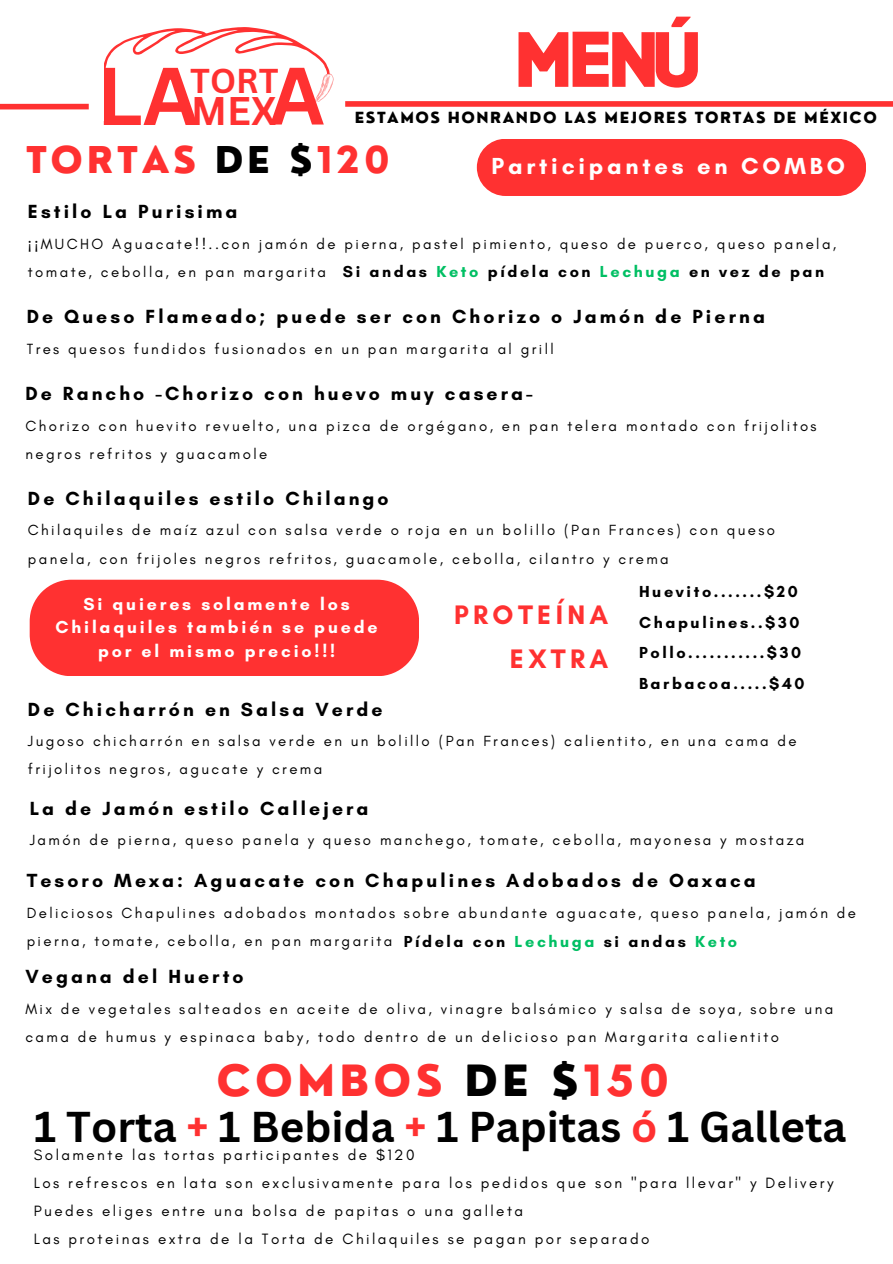
<style>
.page{position:relative;width:893px;height:1264px;background:#fff}
.page>*{position:absolute;margin:0;border:0;box-sizing:border-box;transform-origin:0 0}
.t1{font:700 79.95px "Canva Sans";color:#ff3131}
.t2{font:700 79.5px "Canva Sans";color:#ff3131}
.t3{font:78px "Code Pro Bold LC";color:#ff3131}
.t4{font:700 42px "Canva Sans";color:#000}
.t5{font:800 42px "Nourd";letter-spacing:.1em;color:#ff3131}
.t6{font:700 38.85px "Canva Sans";color:#ff3131}
.t7{font:800 36px "Nourd";letter-spacing:.1em;color:#ff3131}
.t8{font:700 33.6px "Canva Sans";color:#ff3131}
.t9{font:700 27.3px "Glacial Indifference";letter-spacing:.16em;color:#ff3131}
.t10{font:700 23.7px "Glacial Indifference";letter-spacing:.16em;color:#fff}
.t11{font:700 19.35px "Glacial Indifference";letter-spacing:.16em;color:#000}
.t12{font:700 17.7px/24px "Glacial Indifference";letter-spacing:.16em;color:#fff;text-align:center}
.t13{font:700 16.2px "Glacial Indifference";letter-spacing:.16em;color:#000}
.t14{font:15.15px "Glacial Indifference";letter-spacing:.16em;color:#000}
.t15{font:15px/28px "Glacial Indifference";letter-spacing:.16em;color:#000}
.t16{font:800 15px "Nourd";letter-spacing:.1em;color:#000}
.s1{color:#000}
.s2{font-family:"Noto Sans"}
.s3{color:#00bf63}
.s4{color:#ff3131}
</style>
<div class="page">
<svg style="left:104px;top:27px;width:226px;height:47px"></svg>
<div style="left:345px;top:101px;width:547px;height:6px;background:#ff3131"></div>
<img style="left:314px;top:73px;width:20px;height:28px">
<div style="left:0;top:104px;width:89px;height:6px;background:#ff3131"></div>
<div style="left:30px;top:579px;width:389px;height:97px;background:#ff3131"></div>
<div style="left:477px;top:139px;width:388px;height:57px;background:#ff3131;border-radius:29px"></div>
<p class="t2" style="left:269px;top:40px;width:57px">A</p>
<p class="t1" style="left:96px;top:40px;width:103px">LA</p>
<p class="t8" style="left:190px;top:57px;width:90px">TORT</p>
<p class="t6" style="left:191px;top:83px;width:86px">MEX</p>
<p class="t3" style="left:514px;top:13px;width:191px">MENÚ</p>
<p class="t16" style="left:355px;top:108px;width:523px">ESTAMOS HONRANDO LAS MEJORES TORTAS DE MÉXICO</p>
<p class="t7" style="left:26px;top:137px;width:365px">TORTAS <span class="s1">DE $</span>120</p>
<p class="t10" style="left:491px;top:151px;width:355px">Participantes en COMBO</p>
<p class="t11" style="left:28px;top:200px;width:211px">Estilo La Purisima</p>
<p class="t15" style="left:28px;top:229px;width:809px"><span class="s2">¡¡</span>MUCHO Aguacate!!..con jamón de pierna, pastel pimiento, queso de puerco, queso panela, tomate, cebolla, en pan margarita</p>
<p class="t13" style="left:343px;top:262px;width:482px">Si andas <span class="s3">Keto</span> pídela con <span class="s3">Lechuga</span> en vez de pan</p>
<p class="t11" style="left:27px;top:305px;width:739px">De Queso Flameado; puede ser con Chorizo o Jamón de Pierna</p>
<p class="t15" style="left:27px;top:334px;width:528px">Tres quesos fundidos fusionados en un pan margarita al grill</p>
<p class="t11" style="left:25px;top:382px;width:509px">De Rancho -Chorizo con huevo muy casera-</p>
<p class="t15" style="left:25px;top:411px;width:792px">Chorizo con huevito revuelto, una pizca de orgégano, en pan telera montado con frijolitos negros refritos y guacamole</p>
<p class="t11" style="left:28px;top:486px;width:362px">De Chilaquiles estilo Chilango</p>
<p class="t15" style="left:28px;top:516px;width:748px">Chilaquiles de maíz azul con salsa verde o roja en un bolillo (Pan Frances) con queso panela, con frijoles negros refritos, guacamole, cebolla, cilantro y crema</p>
<p class="t12" style="left:56px;top:591px;width:323px">Si quieres solamente los<br>Chilaquiles también se puede por el mismo precio!!!</p>
<p class="t9" style="left:454px;top:598px;width:156px">PROTEÍNA</p>
<p class="t9" style="left:510px;top:642px;width:100px">EXTRA</p>
<p class="t13" style="left:639px;top:582px;width:160px">Huevito.......$20</p>
<p class="t13" style="left:639px;top:612px;width:162px">Chapulines..$30</p>
<p class="t13" style="left:639px;top:642px;width:164px">Pollo...........$30</p>
<p class="t13" style="left:639px;top:673px;width:167px">Barbacoa.....$40</p>
<p class="t11" style="left:28px;top:697px;width:356px">De Chicharrón en Salsa Verde</p>
<p class="t15" style="left:28px;top:726px;width:770px">Jugoso chicharrón en salsa verde en un bolillo (Pan Frances) calientito, en una cama de frijolitos negros, agucate y crema</p>
<p class="t11" style="left:30px;top:796px;width:340px">La de Jamón estilo Callejera</p>
<p class="t15" style="left:30px;top:826px;width:776px">Jamón de pierna, queso panela y queso manchego, tomate, cebolla, mayonesa y mostaza</p>
<p class="t11" style="left:27px;top:868px;width:730px">Tesoro Mexa: Aguacate con Chapulines Adobados de Oaxaca</p>
<p class="t15" style="left:27px;top:898px;width:830px">Deliciosos Chapulines adobados montados sobre abundante aguacate, queso panela, jamón de pierna, tomate, cebolla, en pan margarita</p>
<p class="t13" style="left:403px;top:931px;width:335px">Pídela con <span class="s3">Lechuga</span> si andas <span class="s3">Keto</span></p>
<p class="t11" style="left:25px;top:964px;width:220px">Vegana del Huerto</p>
<p class="t15" style="left:25px;top:994px;width:809px">Mix de vegetales salteados en aceite de oliva, vinagre balsámico y salsa de soya, sobre una cama de humus y espinaca baby, todo dentro de un delicioso pan Margarita calientito</p>
<p class="t5" style="left:216px;top:1053px;width:454px">COMBOS <span class="s1">DE $</span>150</p>
<p class="t4" style="left:34px;top:1097px;width:813px">1 Torta <span class="s4">+</span> 1 Bebida <span class="s4">+</span> 1 Papitas <span class="s4">ó</span> 1 Galleta</p>
<p class="t14" style="left:34px;top:1145px;width:382px">Solamente las tortas participantes de $120</p>
<p class="t14" style="left:34px;top:1173px;width:801px">Los refrescos en lata son exclusivamente para los pedidos que son "para llevar" y Delivery</p>
<p class="t14" style="left:34px;top:1201px;width:491px">Puedes eliges entre una bolsa de papitas o una galleta</p>
<p class="t14" style="left:34px;top:1229px;width:617px">Las proteinas extra de la Torta de Chilaquiles se pagan por separado</p>
</div>
